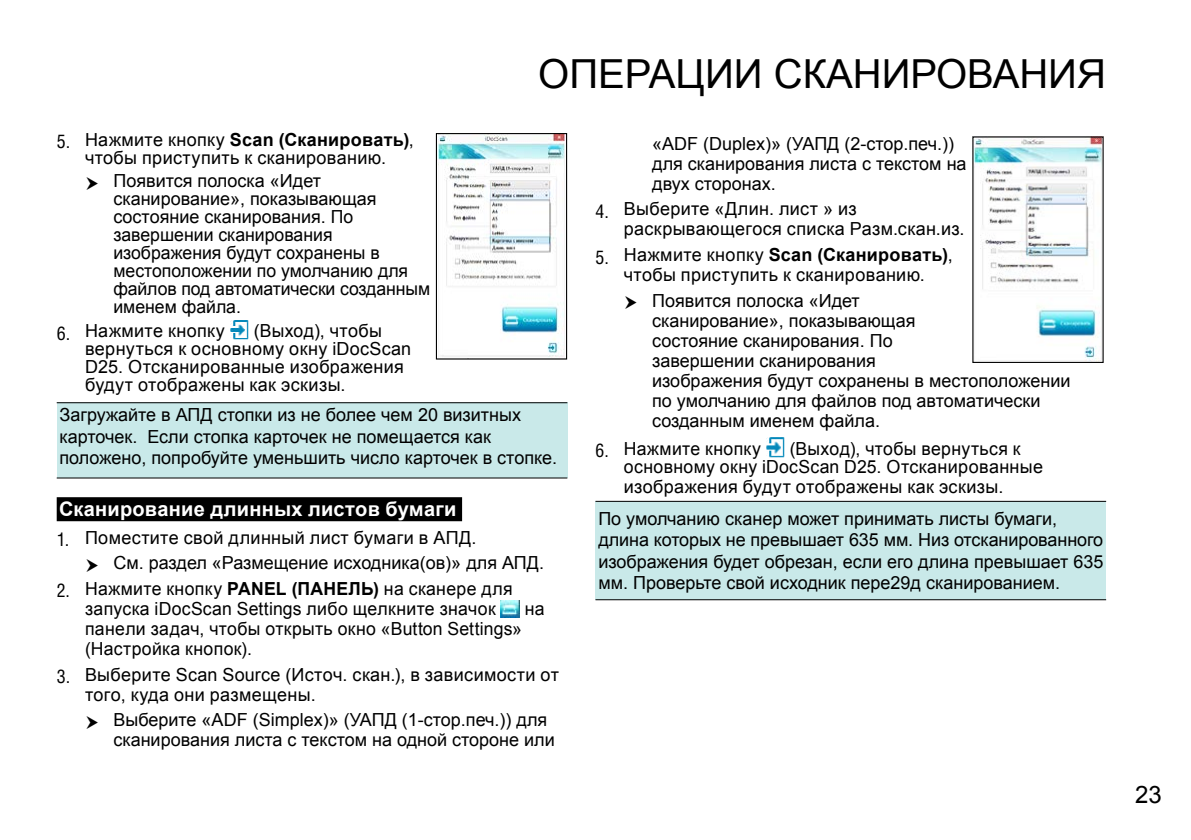
<style>
.page{position:relative;width:1191px;height:840px;background:#fff}
.page>*{position:absolute;margin:0;border:0;box-sizing:border-box;transform-origin:0 0}
.t1{font:40px "Arial";color:#000}
.t2{font:24px "Arial";color:#000}
.t3{font:700 20px "Arial";letter-spacing:.01em;color:#fff}
.t4{font:18px/20px "Arial";color:#000}
.t5{font:18px/18px "Arial";letter-spacing:.02em;color:#000}
.s1{font-family:"Helvetica LT Std";font-stretch:condensed}
.s2{font-weight:700}
</style>
<div class="page">
<div style="left:57px;top:497px;width:405px;height:24px;background:#000"></div>
<img style="left:230px;top:320px;width:19px;height:19px">
<div style="left:57px;top:402px;width:510px;height:75px;background:#c9e9e9"></div>
<hr style="left:57px;top:402px;width:510px;height:1px;background:#000">
<hr style="left:57px;top:477px;width:510px;height:1px;background:#000">
<img style="left:500px;top:600px;width:20px;height:17px">
<img style="left:766px;top:437px;width:18px;height:20px">
<div style="left:595px;top:501px;width:511px;height:98px;background:#c9e9e9"></div>
<hr style="left:595px;top:500px;width:511px;height:1px;background:#000">
<hr style="left:595px;top:599px;width:511px;height:1px;background:#000">
<img style="left:438px;top:135px;width:127px;height:222px">
<div style="left:436px;top:133px;width:131px;height:226px;border:1px solid #000"></div>
<img style="left:974px;top:138px;width:127px;height:223px">
<h1 class="t1" style="left:538px;top:48px;width:569px">ОПЕРАЦИИ СКАНИРОВАНИЯ</h1>
<p class="t5" style="left:57px;top:130px;width:359px;text-align:center"><span class="s1">5.</span> Нажмите кнопку <span class="s2">Scan (Сканировать)</span>, чтобы приступить к сканированию.</p>
<p class="t4" style="left:113px;top:172px;width:318px;line-height:18px">Появится полоска «Идет сканирование», показывающая состояние сканирования. По завершении сканирования изображения будут сохранены в местоположении по умолчанию для файлов под автоматически созданным именем файла.</p>
<p class="t5" style="left:57px;top:322px;width:170px"><span class="s1">6.</span> Нажмите кнопку</p>
<p class="t5" style="left:85px;top:322px;width:328px;text-indent:169px">(Выход), чтобы вернуться к основному окну iDocScan<br>D25. Отсканированные изображения будут отображены как эскизы.</p>
<p class="t4" style="left:60px;top:404px;width:499px;line-height:21.6px">Загружайте в АПД стопки из не более чем 20 визитных карточек. Если стопка карточек не помещается как положено, попробуйте уменьшить число карточек в стопке.</p>
<p class="t3" style="left:59px;top:495px;width:399px">Сканирование длинных листов бумаги</p>
<p class="t4" style="left:113px;top:524px;width:432px;line-height:25.6px;text-indent:-57px"><span class="s1">1.</span> Поместите свой длинный лист бумаги в АПД.<br>См. раздел «Размещение исходника(ов)» для АПД.</p>
<p class="t5" style="left:85px;top:578px;width:429px;line-height:20px;text-indent:-28px"><span class="s1">2.</span> Нажмите кнопку <span class="s2">PANEL (ПАНЕЛЬ)</span> на сканере для запуска iDocScan Settings либо щелкните значок</p>
<p class="t4" style="left:525px;top:598px;width:21px">на</p>
<p class="t5" style="left:85px;top:618px;width:438px;line-height:20px">панели задач, чтобы открыть окно «Button Settings» (Настройка кнопок).</p>
<p class="t5" style="left:85px;top:664px;width:475px;line-height:20px;text-indent:-28px"><span class="s1">3.</span> Выберите Scan Source (Источ. скан.), в зависимости от того, куда они размещены.</p>
<p class="t4" style="left:113px;top:709px;width:443px">Выберите «ADF (Simplex)» (УАПД (1-стор.печ.)) для сканирования листа с текстом на одной стороне или</p>
<p class="t4" style="left:652px;top:133px;width:316px">«ADF (Duplex)» (УАПД (2-стор.печ.)) для сканирования листа с текстом на двух сторонах.</p>
<p class="t5" style="left:624px;top:199px;width:342px;line-height:20px;text-indent:-28px"><span class="s1">4.</span> Выберите «Длин. лист » из раскрывающегося списка Разм.скан.из.</p>
<p class="t5" style="left:595px;top:245px;width:359px;line-height:20px;text-align:center"><span class="s1">5.</span> Нажмите кнопку <span class="s2">Scan (Сканировать)</span>, чтобы приступить к сканированию.</p>
<p class="t4" style="left:652px;top:290px;width:420px">Появится полоска «Идет<br>сканирование», показывающая<br>состояние сканирования. По<br>завершении сканирования<br>изображения будут сохранены в местоположении по умолчанию для файлов под автоматически созданным именем файла.</p>
<p class="t5" style="left:595px;top:439px;width:167px"><span class="s1">6.</span> Нажмите кнопку</p>
<p class="t5" style="left:624px;top:439px;width:421px;text-indent:166px">(Выход), чтобы вернуться к основному окну iDocScan D25. Отсканированные</p>
<p class="t4" style="left:598px;top:470px;width:460px;line-height:32px;text-indent:26px">изображения будут отображены как эскизы.<br>По умолчанию сканер может принимать листы бумаги,</p>
<p class="t4" style="left:598px;top:529px;width:506px;line-height:21.6px;text-align:justify">длина которых не превышает 635 мм. Низ отсканированного изображения будет обрезан, если его длина превышает 635 мм. Проверьте свой исходник пере29д сканированием.</p>
<h2 class="t2" style="left:1135px;top:778px;width:28px">23</h2>
</div>
